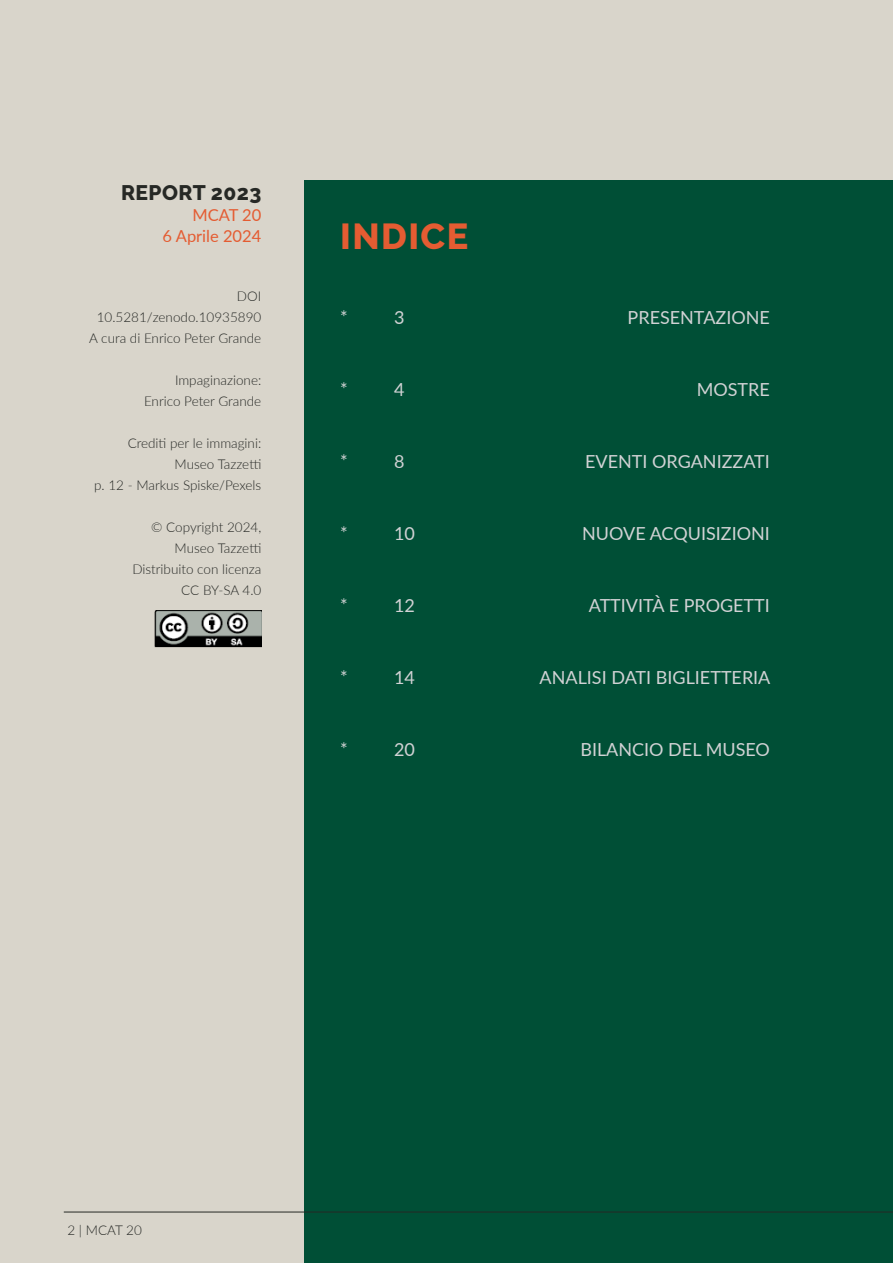
<style>
.page{position:relative;width:893px;height:1263px;background:#d9d5cb}
.page>*{position:absolute;margin:0;border:0;box-sizing:border-box;transform-origin:0 0}
.Header_-_Align_Left{font:800 36px "Raleway";letter-spacing:.04em;color:#e45c32}
.Subhead_-_Align_Right{font:800 21px "Raleway";letter-spacing:.02em;color:#262825}
.t1{font:18px "Lato";color:#d1d2d4}
.Body_Text_-_Align_Right{font:16.5px "Lato";color:#e45c32}
.Body_Text_-_Align_Right-2{font:300 13.5px "Lato";color:#262825}
</style>
<div class="page">
<div style="left:305px;top:181px;width:588px;height:1082px;background:#004f36"></div>
<hr style="left:64px;top:1212px;width:829px;height:1px;background:#262825">
<img style="left:155px;top:611px;width:106px;height:37px">
<p class="Subhead_-_Align_Right" style="left:121px;top:181px;width:142px">REPORT 2023</p>
<p class="Body_Text_-_Align_Right" style="left:192px;top:204px;width:70px">MCAT 20</p>
<p class="Body_Text_-_Align_Right" style="left:163px;top:225px;width:100px">6 Aprile 2024</p>
<p class="Body_Text_-_Align_Right-2" style="left:237px;top:287px;width:26px">DOI</p>
<p class="Body_Text_-_Align_Right-2" style="left:97px;top:308px;width:166px">10.5281/zenodo.10935890</p>
<p class="Body_Text_-_Align_Right-2" style="left:89px;top:329px;width:174px">A cura di Enrico Peter Grande</p>
<p class="Body_Text_-_Align_Right-2" style="left:175px;top:371px;width:88px">Impaginazione:</p>
<p class="Body_Text_-_Align_Right-2" style="left:144px;top:392px;width:119px">Enrico Peter Grande</p>
<p class="Body_Text_-_Align_Right-2" style="left:128px;top:434px;width:135px">Crediti per le immagini:</p>
<p class="Body_Text_-_Align_Right-2" style="left:175px;top:455px;width:88px">Museo Tazzetti</p>
<p class="Body_Text_-_Align_Right-2" style="left:94px;top:476px;width:169px">p. 12 - Markus Spiske/Pexels</p>
<p class="Body_Text_-_Align_Right-2" style="left:151px;top:518px;width:112px">© Copyright 2024,</p>
<p class="Body_Text_-_Align_Right-2" style="left:175px;top:539px;width:88px">Museo Tazzetti</p>
<p class="Body_Text_-_Align_Right-2" style="left:132px;top:560px;width:130px">Distribuito con licenza</p>
<p class="Body_Text_-_Align_Right-2" style="left:181px;top:581px;width:82px">CC BY-SA 4.0</p>
<p class="Header_-_Align_Left" style="left:340px;top:216px;width:130px">INDICE</p>
<p class="t1" style="left:340px;top:305px;width:9px">*</p>
<p class="t1" style="left:394px;top:305px;width:12px">3</p>
<p class="t1" style="left:628px;top:305px;width:144px">PRESENTAZIONE</p>
<p class="t1" style="left:340px;top:377px;width:9px">*</p>
<p class="t1" style="left:394px;top:377px;width:12px">4</p>
<p class="t1" style="left:697px;top:377px;width:75px">MOSTRE</p>
<p class="t1" style="left:340px;top:449px;width:9px">*</p>
<p class="t1" style="left:394px;top:449px;width:12px">8</p>
<p class="t1" style="left:585px;top:449px;width:186px">EVENTI ORGANIZZATI</p>
<p class="t1" style="left:340px;top:521px;width:9px">*</p>
<p class="t1" style="left:394px;top:521px;width:22px">10</p>
<p class="t1" style="left:582px;top:521px;width:189px">NUOVE ACQUISIZIONI</p>
<p class="t1" style="left:340px;top:593px;width:9px">*</p>
<p class="t1" style="left:394px;top:593px;width:22px">12</p>
<p class="t1" style="left:589px;top:593px;width:183px">ATTIVITÀ E PROGETTI</p>
<p class="t1" style="left:340px;top:665px;width:9px">*</p>
<p class="t1" style="left:394px;top:665px;width:22px">14</p>
<p class="t1" style="left:540px;top:665px;width:232px">ANALISI DATI BIGLIETTERIA</p>
<p class="t1" style="left:340px;top:737px;width:9px">*</p>
<p class="t1" style="left:394px;top:737px;width:22px">20</p>
<p class="t1" style="left:580px;top:737px;width:191px">BILANCIO DEL MUSEO</p>
<p class="Body_Text_-_Align_Right-2" style="left:67px;top:1220px;width:76px">2 | MCAT 20</p>
</div>
